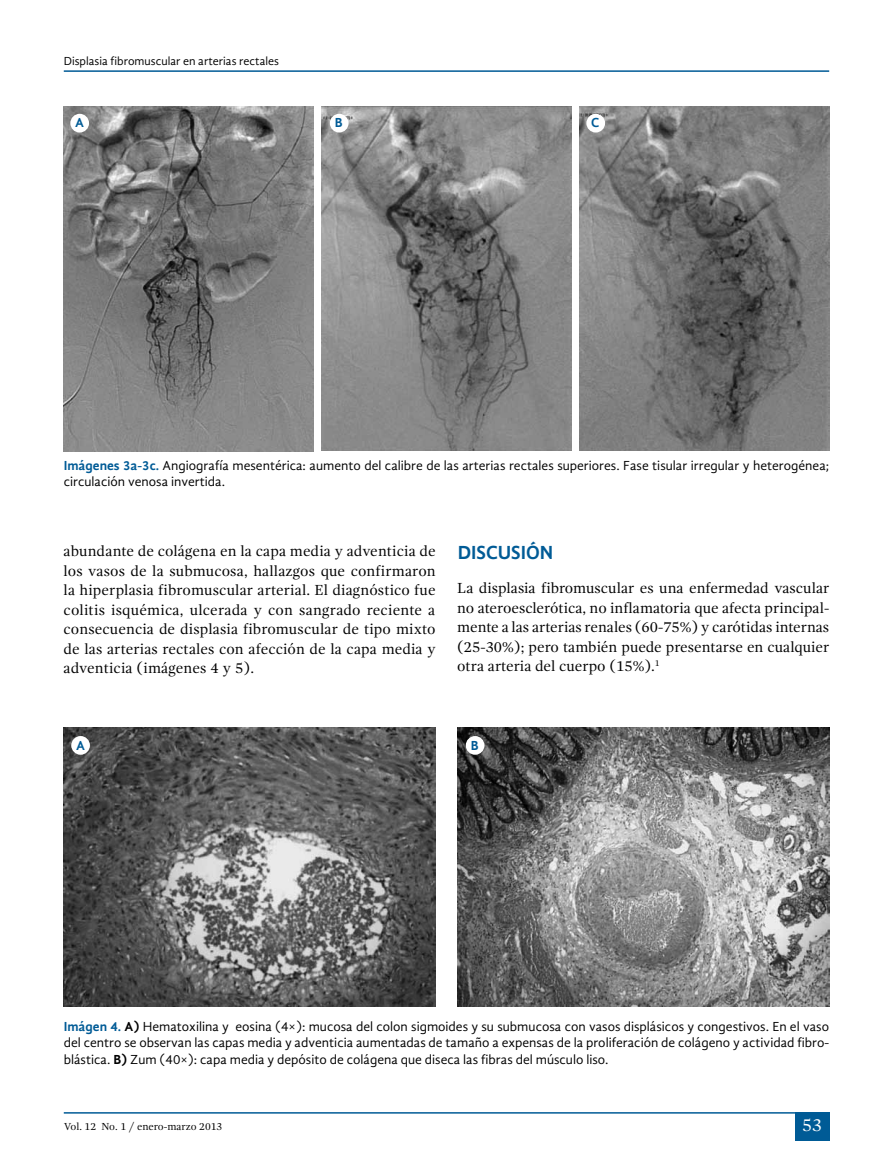
<style>
.page{position:relative;width:893px;height:1170px;background:#fff}
.page>*{position:absolute;margin:0;border:0;box-sizing:border-box;transform-origin:0 0}
.t1{font:700 19.5px "Gandhi Sans";color:#005b96}
.t2{font:18px "Gandhi Serif";color:#fff}
.t3{font:15px/19.5px "Gandhi Serif";color:#000;text-align:justify}
.t4{font:13.5px/16.5px "Gandhi Sans";color:#000}
.t5{font:700 13.5px "Gandhi Sans";color:#005b96}
.t6{font:12px "Gandhi Sans";color:#000}
.t7{font:10.5px "Gandhi Serif";color:#000}
.s1{font-weight:700;color:#005b96}
.s2{font-weight:700}
</style>
<div class="page">
<div style="left:795px;top:1111px;width:34px;height:29px;background:#005b96"></div>
<hr style="left:64px;top:1111px;width:749px;height:2px;background:#005b96">
<hr style="left:64px;top:70px;width:765px;height:2px;background:#005b96">
<img style="left:64px;top:106px;width:249px;height:345px">
<img style="left:322px;top:106px;width:249px;height:344px">
<img style="left:579px;top:106px;width:250px;height:344px">
<img style="left:64px;top:727px;width:372px;height:279px">
<img style="left:457px;top:727px;width:372px;height:279px">
<div style="left:70px;top:114px;width:19px;height:18px;background:#fff;border-radius:50%"></div>
<div style="left:330px;top:114px;width:19px;height:18px;background:#fff;border-radius:50%"></div>
<div style="left:586px;top:114px;width:19px;height:18px;background:#fff;border-radius:50%"></div>
<div style="left:71px;top:736px;width:19px;height:18px;background:#fff;border-radius:50%"></div>
<div style="left:466px;top:736px;width:18px;height:18px;background:#fff;border-radius:50%"></div>
<p class="t6" style="left:64px;top:54px;width:217px">Displasia fibromuscular en arterias rectales</p>
<p class="t5" style="left:75px;top:115px;width:10px">A</p>
<p class="t5" style="left:335px;top:115px;width:9px">B</p>
<p class="t5" style="left:591px;top:115px;width:10px">C</p>
<p class="t4" style="left:64px;top:457px;width:767px"><span class="s1">Imágenes 3a-3c.</span> Angiografía mesentérica: aumento del calibre de las arterias rectales superiores. Fase tisular irregular y heterogénea; circulación venosa invertida.</p>
<p class="t3" style="left:64px;top:541px;width:374px">abundante de colágena en la capa media y adventicia de los vasos de la submucosa, hallazgos que confirmaron la hiperplasia fibromuscular arterial. El diagnóstico fue colitis isquémica, ulcerada y con sangrado reciente a consecuencia de displasia fibromuscular de tipo mixto de las arterias rectales con afección de la capa media y adventicia (imágenes 4 y 5).</p>
<h1 class="t1" style="left:458px;top:541px;width:97px">DISCUSIÓN</h1>
<p class="t3" style="left:457px;top:578px;width:374px">La displasia fibromuscular es una enfermedad vascular no ateroesclerótica, no inflamatoria que afecta principal&shy;mente a las arterias renales (60-75%) y carótidas internas (25-30%); pero también puede presentarse en cualquier otra arteria del cuerpo (15%).<sup>1</sup></p>
<p class="t5" style="left:76px;top:737px;width:10px">A</p>
<p class="t5" style="left:471px;top:737px;width:9px">B</p>
<p class="t4" style="left:64px;top:1017px;width:767px;text-align:justify"><span class="s1">Imágen 4.</span> <span class="s2">A)</span> Hematoxilina y eosina (4×): mucosa del colon sigmoides y su submucosa con vasos displásicos y congestivos. En el vaso del centro se observan las capas media y adventicia aumentadas de tamaño a expensas de la proliferación de colágeno y actividad fibro&shy;blástica. <span class="s2">B)</span> Zum (40×): capa media y depósito de colágena que diseca las fibras del músculo liso.</p>
<p class="t7" style="left:64px;top:1120px;width:160px">Vol. 12 No. 1 / enero-marzo 2013</p>
<p class="t2" style="left:802px;top:1114px;width:21px">53</p>
</div>
